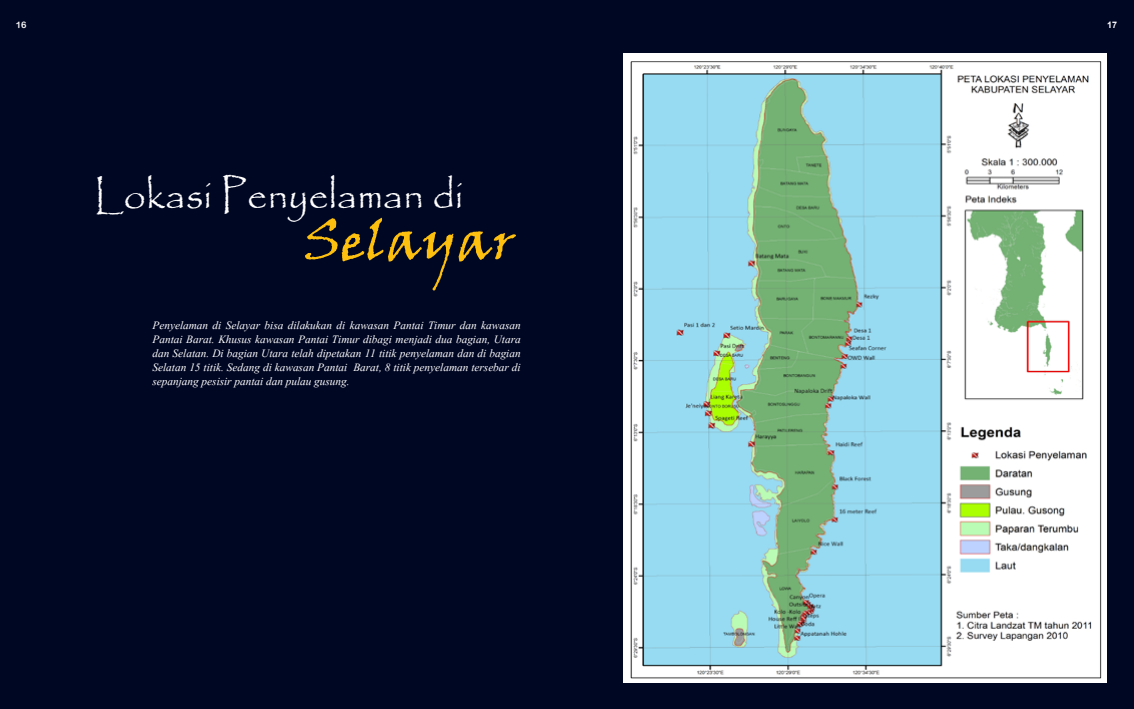
<style>
.page{position:relative;width:1134px;height:709px;background:#000723}
.page>*{position:absolute;margin:0;border:0;box-sizing:border-box;transform-origin:0 0}
.t1{font:55px "Viner Hand ITC";color:#fec00f}
.t2{font:40px "Papyrus";color:#fff}
.t3{font:14px/14px "Vijaya";color:#fff;text-align:justify}
.t4{font:9px "Arial Rounded MT Bold";color:#fff}
.t5{font:700 9px "Arial";color:#fff}
</style>
<div class="page">
<img style="left:624px;top:54px;width:482px;height:628px">
<p class="t4" style="left:16px;top:20px;width:12px">16</p>
<p class="t5" style="left:1107px;top:19px;width:12px">17</p>
<p class="t2" style="left:94px;top:171px;width:371px">Lokasi Penyelaman di</p>
<p class="t1" style="left:304px;top:206px;width:211px">Selayar</p>
<p class="t3" style="left:153px;top:317px;width:370px">Penyelaman di Selayar bisa dilakukan di kawasan Pantai Timur dan kawasan Pantai Barat. Khusus kawasan Pantai Timur dibagi menjadi dua bagian, Utara dan Selatan. Di bagian Utara telah dipetakan 11 titik penyelaman dan di bagian Selatan 15 titik. Sedang di kawasan Pantai Barat, 8 titik penyelaman tersebar di sepanjang pesisir pantai dan pulau gusung.</p>
</div>
